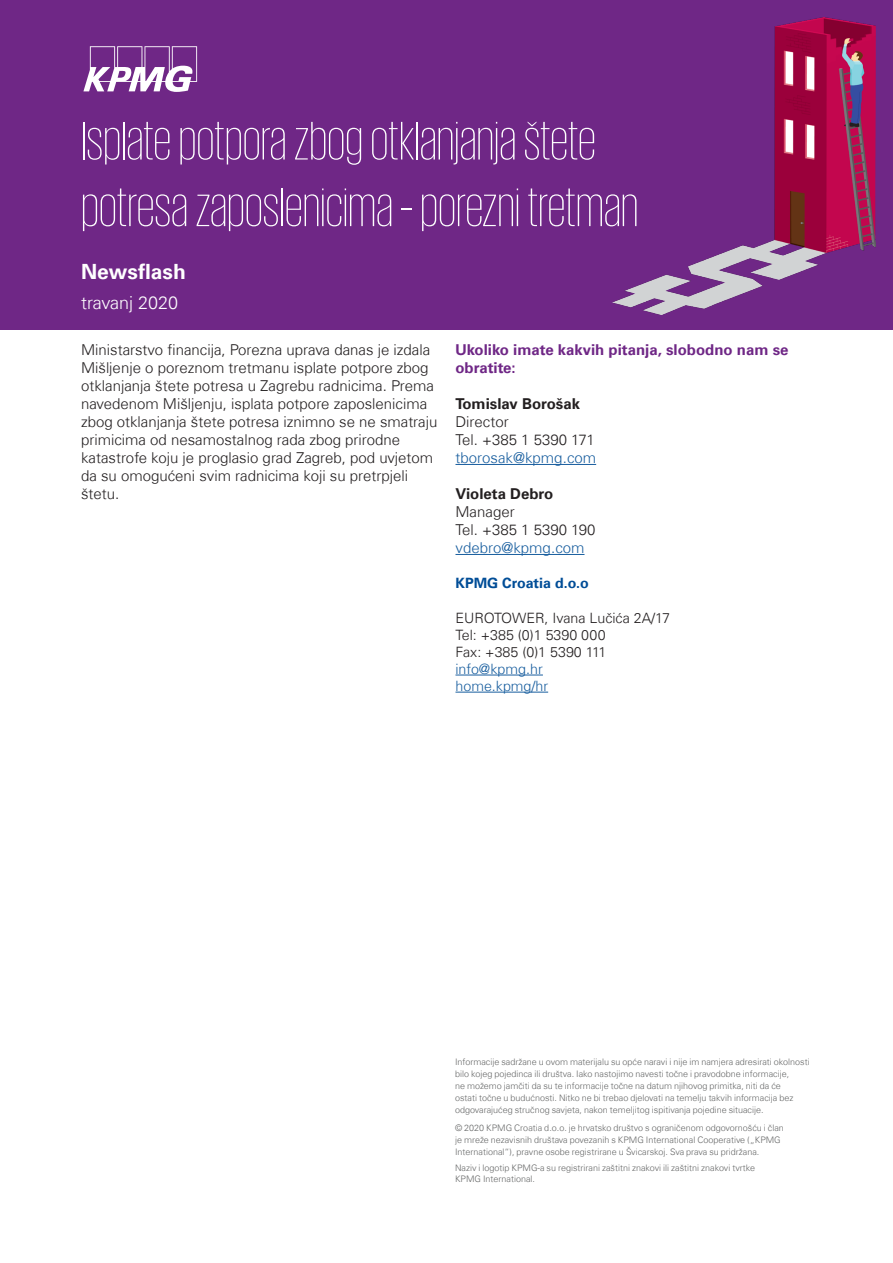
<style>
.page{position:relative;width:893px;height:1263px;background:#fff}
.page>*{position:absolute;margin:0;border:0;box-sizing:border-box;transform-origin:0 0}
.Title_60pt{font:200 55.5px "KPMG";color:#fff}
.Cover_Subhead_Bold{font:700 21px "Universfor KPMG";color:#fff}
.Header_date{font:300 18px "Universfor KPMG";color:#fff}
.Subhead_10pt{font:300 15px/18px "Universfor KPMG";color:#231f20}
.Subhead_10pt-2{font:700 15px/18px "Universfor KPMG";color:#6f2786}
.Subhead_10pt-3{font:300 15px "Universfor KPMG";color:#175d9e}
.Subhead_10pt-4{font:700 15px "Universfor KPMG";color:#231f20}
.Subhead_10pt-5{font:300 14.25px "Universfor KPMG";color:#231f20}
.Subhead_10pt-6{font:300 14.25px "Universfor KPMG";color:#175d9e}
.Subhead_10pt-7{font:700 14.25px "Universfor KPMG";color:#014d97}
.Legal_6pt{font:300 9px/12px "Universfor KPMG";color:#656666}
</style>
<div class="page">
<div style="left:0;top:0;width:893px;height:330px;background:#6f2786"></div>
<svg style="left:83px;top:46px;width:114px;height:46px"></svg>
<hr style="left:455px;top:464px;width:141px;height:1px;background:#175d9e">
<hr style="left:455px;top:554px;width:129px;height:1px;background:#175d9e">
<hr style="left:455px;top:675px;width:88px;height:1px;background:#175d9e">
<hr style="left:455px;top:692px;width:93px;height:1px;background:#175d9e">
<img style="left:613px;top:17px;width:263px;height:297px">
<p class="Title_60pt" style="left:81px;top:114px;width:516px">Isplate potpora zbog otklanjanja štete</p>
<p class="Title_60pt" style="left:81px;top:181px;width:559px">potresa zaposlenicima – porezni tretman</p>
<p class="Cover_Subhead_Bold" style="left:81px;top:259px;width:106px">Newsflash</p>
<p class="Header_date" style="left:81px;top:291px;width:99px">travanj 2020</p>
<p class="Subhead_10pt" style="left:81px;top:341px;width:358px">Ministarstvo financija, Porezna uprava danas je izdala Mišljenje o poreznom tretmanu isplate potpore zbog otklanjanja štete potresa u Zagrebu radnicima. Prema navedenom Mišljenju, isplata potpore zaposlenicima zbog otklanjanja štete potresa iznimno se ne smatraju primicima od nesamostalnog rada zbog prirodne katastrofe koju je proglasio grad Zagreb, pod uvjetom da su omogućeni svim radnicima koji su pretrpjeli štetu.</p>
<p class="Subhead_10pt-2" style="left:455px;top:341px;width:335px">Ukoliko imate kakvih pitanja, slobodno nam se obratite:</p>
<p class="Subhead_10pt-4" style="left:455px;top:395px;width:126px">Tomislav Borošak</p>
<p class="Subhead_10pt" style="left:455px;top:413px;width:55px">Director</p>
<p class="Subhead_10pt" style="left:455px;top:431px;width:141px">Tel. +385 1 5390 171</p>
<p class="Subhead_10pt-3" style="left:455px;top:449px;width:142px">tborosak@kpmg.com</p>
<p class="Subhead_10pt-4" style="left:455px;top:485px;width:99px">Violeta Debro</p>
<p class="Subhead_10pt" style="left:455px;top:503px;width:61px">Manager</p>
<p class="Subhead_10pt" style="left:455px;top:521px;width:142px">Tel. +385 1 5390 190</p>
<p class="Subhead_10pt-3" style="left:455px;top:539px;width:131px">vdebro@kpmg.com</p>
<p class="Subhead_10pt-7" style="left:455px;top:575px;width:135px">KPMG Croatia d.o.o</p>
<p class="Subhead_10pt-5" style="left:455px;top:609px;width:216px">EUROTOWER, Ivana Lučića 2A/17</p>
<p class="Subhead_10pt-5" style="left:455px;top:626px;width:152px">Tel: +385 (0)1 5390 000</p>
<p class="Subhead_10pt-5" style="left:455px;top:643px;width:152px">Fax: +385 (0)1 5390 111</p>
<p class="Subhead_10pt-6" style="left:455px;top:660px;width:89px">info@kpmg.hr</p>
<p class="Subhead_10pt-6" style="left:455px;top:677px;width:94px">home.kpmg/hr</p>
<p class="Legal_6pt" style="left:455px;top:1056px;width:356px">Informacije sadržane u ovom materijalu su opće naravi i nije im namjera adresirati okolnosti bilo kojeg pojedinca ili društva. Iako nastojimo navesti točne i pravodobne informacije,<br>ne možemo jamčiti da su te informacije točne na datum njihovog primitka, niti da će<br>ostati točne u budućnosti. Nitko ne bi trebao djelovati na temelju takvih informacija bez odgovarajućeg stručnog savjeta, nakon temeljitog ispitivanja pojedine situacije.</p>
<p class="Legal_6pt" style="left:455px;top:1122px;width:330px">© 2020 KPMG Croatia d.o.o. je hrvatsko društvo s ograničenom odgovornošću i član je mreže nezavisnih društava povezanih s KPMG International Cooperative („KPMG<br>International“), pravne osobe registrirane u Švicarskoj. Sva prava su pridržana.</p>
<p class="Legal_6pt" style="left:455px;top:1163px;width:302px;line-height:10.5px">Naziv i logotip KPMG-a su registrirani zaštitni znakovi ili zaštitni znakovi tvrtke<br>KPMG International.</p>
</div>
